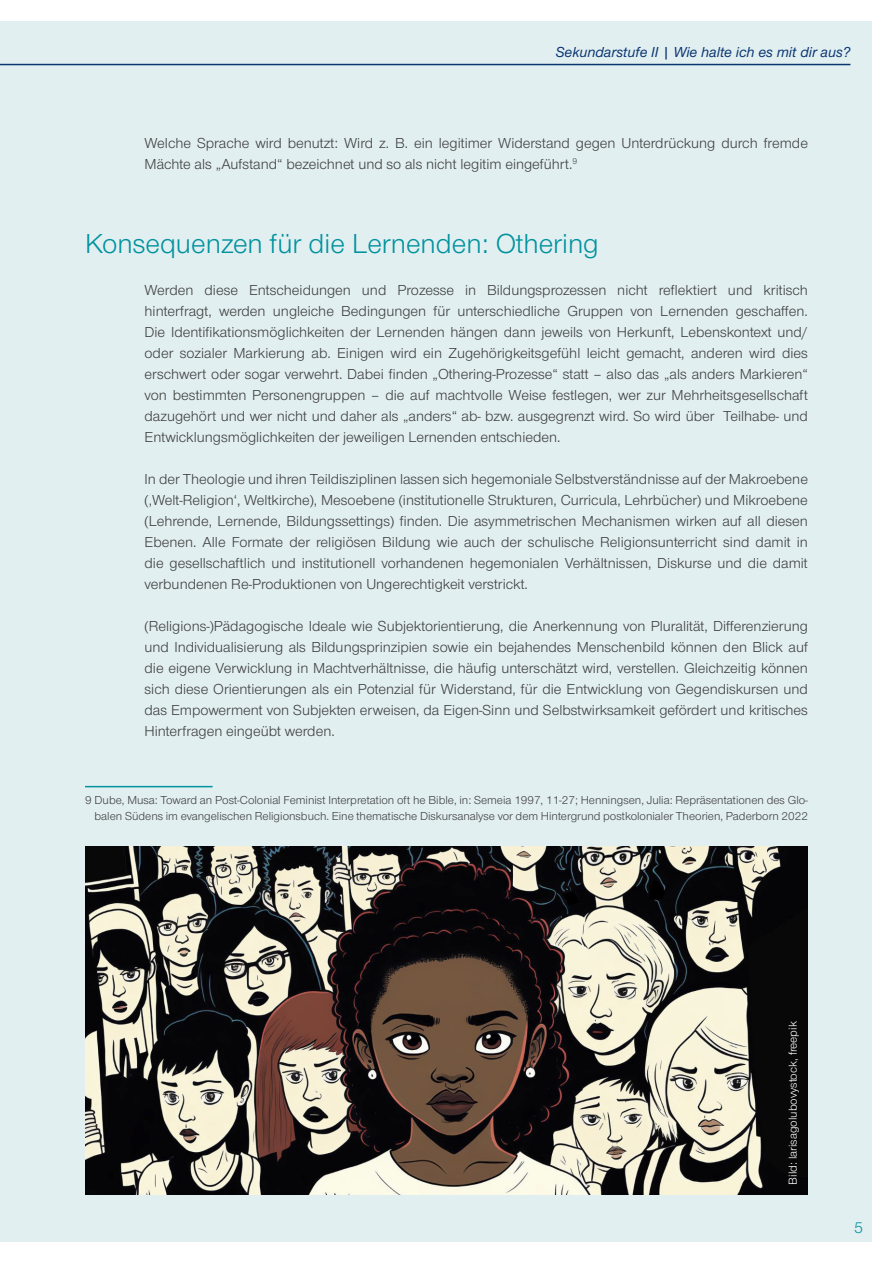
<style>
.page{position:relative;width:893px;height:1263px;background:#fff}
.page>*{position:absolute;margin:0;border:0;box-sizing:border-box;transform-origin:0 0}
.t1{font:28.5px "Nordelbica";color:#00929e}
.t2{font:16.5px "Nordelbica";color:#00929e}
.t3{font:15px/21px "Nordelbica";color:#3e3e3f;text-align:justify}
.t4{font:italic 500 15px "Nordelbica";color:#0a3672}
.t5{font:12px/16.5px "Nordelbica";color:#3e3e3f;text-align:right}
.t6{font:12px "Nordelbica";color:#fff}
</style>
<div class="page">
<div style="left:0;top:21px;width:872px;height:1221px;background:#e2eff1"></div>
<hr style="left:0;top:64px;width:850px;height:1px;background:#0a3672">
<hr style="left:85px;top:786px;width:128px;height:1px;background:#00929e">
<img style="left:85px;top:846px;width:723px;height:349px">
<p class="t4" style="left:556px;top:44px;width:296px">Sekundarstufe II | Wie halte ich es mit dir aus?</p>
<p class="t3" style="left:145px;top:133px;width:665px">Welche Sprache wird benutzt: Wird z. B. ein legitimer Widerstand gegen Unterdrückung durch fremde<br>Mächte als „Aufstand“ bezeichnet und so als nicht legitim eingeführt.<sup>9</sup></p>
<h1 class="t1" style="left:85px;top:227px;width:515px">Konsequenzen für die Lernenden: Othering</h1>
<p class="t3" style="left:145px;top:280px;width:665px">Werden diese Entscheidungen und Prozesse in Bildungsprozessen nicht reflektiert und kritisch hinterfragt, werden ungleiche Bedingungen für unterschiedliche Gruppen von Lernenden geschaffen.<br>Die Identifikationsmöglichkeiten der Lernenden hängen dann jeweils von Herkunft, Lebenskontext und/ oder sozialer Markierung ab. Einigen wird ein Zugehörigkeitsgefühl leicht gemacht, anderen wird dies erschwert oder sogar verwehrt. Dabei finden „Othering-Prozesse“ statt – also das „als anders Markieren“ von bestimmten Personengruppen – die auf machtvolle Weise festlegen, wer zur Mehrheitsgesellschaft dazugehört und wer nicht und daher als „anders“ ab- bzw. ausgegrenzt wird. So wird über Teilhabe- und Entwicklungsmöglichkeiten der jeweiligen Lernenden entschieden.</p>
<p class="t3" style="left:145px;top:469px;width:665px">In der Theologie und ihren Teildisziplinen lassen sich hegemoniale Selbstverständnisse auf der Makroebene (‚Welt-Religion‘, Weltkirche), Mesoebene (institutionelle Strukturen, Curricula, Lehrbücher) und Mikroebene (Lehrende, Lernende, Bildungssettings) finden. Die asymmetrischen Mechanismen wirken auf all diesen Ebenen. Alle Formate der religiösen Bildung wie auch der schulische Religionsunterricht sind damit in die gesellschaftlich und institutionell vorhandenen hegemonialen Verhältnissen, Diskurse und die damit verbundenen Re-Produktionen von Ungerechtigkeit verstrickt.</p>
<p class="t3" style="left:145px;top:616px;width:665px">(Religions-)Pädagogische Ideale wie Subjektorientierung, die Anerkennung von Pluralität, Differenzierung und Individualisierung als Bildungsprinzipien sowie ein bejahendes Menschenbild können den Blick auf die eigene Verwicklung in Machtverhältnisse, die häufig unterschätzt wird, verstellen. Gleichzeitig können sich diese Orientierungen als ein Potenzial für Widerstand, für die Entwicklung von Gegendiskursen und das Empowerment von Subjekten erweisen, da Eigen-Sinn und Selbstwirksamkeit gefördert und kritisches Hinterfragen eingeübt werden.</p>
<p class="t5" style="left:85px;top:791px;width:724px">9 Dube, Musa: Toward an Post-Colonial Feminist Interpretation oft he Bible, in: Semeia 1997, 11-27; Henningsen, Julia: Repräsentationen des Glo&shy;balen Südens im evangelischen Religionsbuch. Eine thematische Diskursanalyse vor dem Hintergrund postkolonialer Theorien, Paderborn 2022</p>
<p class="t6" style="left:786px;top:1184px;width:165px;rotate:-90deg">Bild: larisagolubovystock, freepik</p>
<p class="t2" style="left:854px;top:1218px;width:11px">5</p>
</div>
